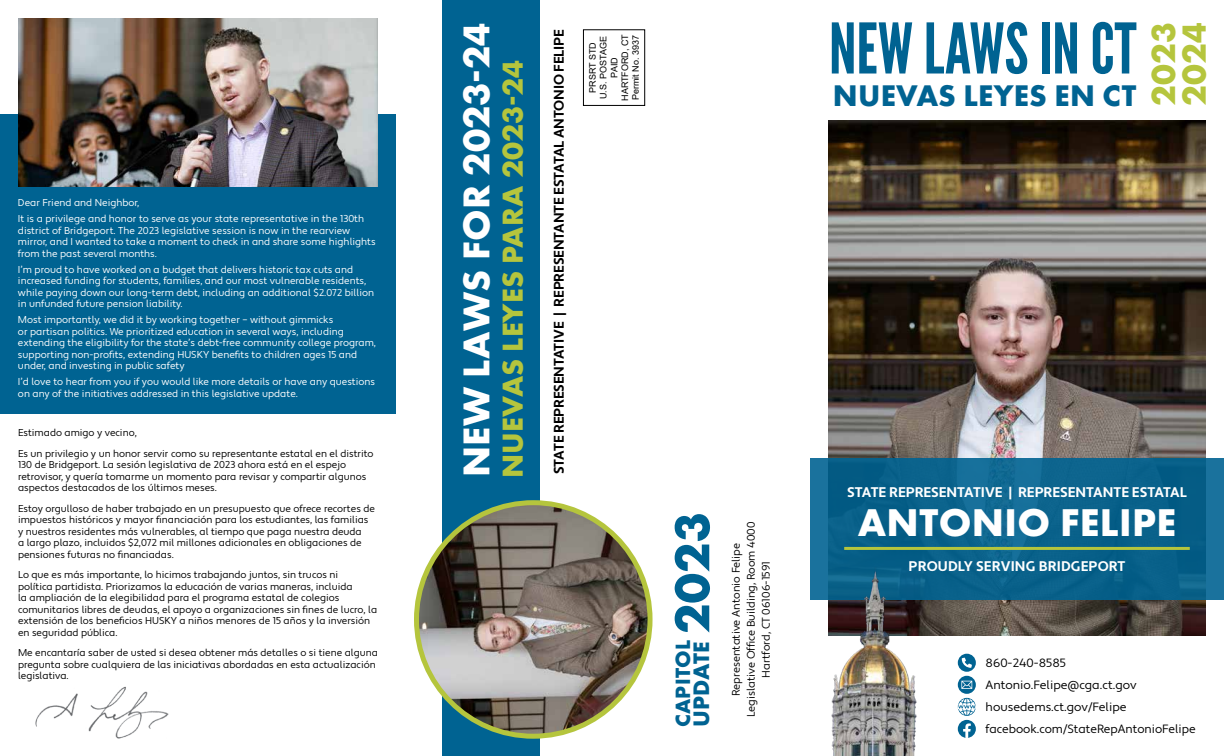
<style>
.page{position:relative;width:1224px;height:756px;background:#fff}
.page>*{position:absolute;margin:0;border:0;box-sizing:border-box;transform-origin:0 0}
.t1{font:69.6px "League Gothic";color:#006392}
.t2{font:700 40.1px "Futura PT";letter-spacing:.01em;color:#fff}
.t3{font:700 38.7px "Futura PT";letter-spacing:.01em;color:#fff}
.t4{font:700 34.7px/30.7px "Futura PT";color:#b5c53d}
.t5{font:700 31px "Futura PT";letter-spacing:.01em;color:#006392}
.t6{font:700 30px "Futura PT";letter-spacing:.01em;color:#b5c53d}
.t7{font:700 23.3px "Futura PT";letter-spacing:.01em;color:#006392}
.t8{font:700 21.5px "Futura PT";letter-spacing:.01em;color:#006392}
.t9{font:700 14px "Apertura";color:#fff}
.t10{font:700 14px "Apertura";letter-spacing:-.01em;color:#000}
.t11{font:12px/22px "Apertura";color:#000}
.t12{font:11px/15px "Apertura";color:#000;text-align:center}
.t13{font:10px/11.5px "Apertura";color:#000}
.t14{font:10px/11.5px "Apertura";color:#fff}
.t15{font:9px/10.8px "Arial";color:#000;text-align:center}
.s1{font-size:50.8px}
</style>
<div class="page">
<img style="left:828px;top:120px;width:378px;height:516px">
<div style="left:583px;top:30px;width:62px;height:76px;border:1px solid #000"></div>
<div style="left:958px;top:720px;width:18px;height:18px;background:#006392;border-radius:50%"></div>
<svg style="left:963px;top:723px;width:8px;height:15px"></svg>
<svg style="left:958px;top:676px;width:18px;height:18px"></svg>
<svg style="left:961px;top:681px;width:11px;height:8px"></svg>
<div style="left:958px;top:654px;width:18px;height:18px;background:#006392;border-radius:50%"></div>
<svg style="left:962px;top:658px;width:10px;height:10px"></svg>
<svg style="left:958px;top:698px;width:18px;height:18px"></svg>
<svg style="left:958px;top:699px;width:18px;height:16px"></svg>
<div style="left:442px;top:0;width:98px;height:756px;background:#006392"></div>
<div style="left:0;top:115px;width:396px;height:299px;background:#006392"></div>
<img style="left:417px;top:503px;width:233px;height:233px;border-radius:114px">
<div style="left:414px;top:500px;width:239px;height:239px;border:5px solid #b5c53d;border-radius:50%"></div>
<svg style="left:810px;top:458px;width:414px;height:142px;background:#0b638c"></svg>
<hr style="left:844px;top:547px;width:346px;height:3px;background:#b5c53d">
<img style="left:828px;top:568px;width:91px;height:188px">
<img style="left:36px;top:686px;width:132px;height:52px">
<img style="left:18px;top:18px;width:360px;height:168px">
<p class="t14" style="left:18px;top:195px;width:348px;line-height:16px">Dear Friend and Neighbor,<br>It is a privilege and honor to serve as your state representative in the 130th</p>
<p class="t14" style="left:18px;top:225px;width:359px">district of Bridgeport. The 2023 legislative session is now in the rearview mirror, and I wanted to take a moment to check in and share some highlights from the past several months.</p>
<p class="t14" style="left:18px;top:264px;width:358px">I’m proud to have worked on a budget that delivers historic tax cuts and increased funding for students, families, and our most vulnerable residents, while paying down our long-term debt, including an additional $2.072 billion in unfunded future pension liability.</p>
<p class="t14" style="left:18px;top:314px;width:360px">Most importantly, we did it by working together – without gimmicks<br>or partisan politics. We prioritized education in several ways, including extending the eligibility for the state’s debt-free community college program, supporting non-profits, extending HUSKY benefits to children ages 15 and under, and investing in public safety</p>
<p class="t14" style="left:18px;top:376px;width:359px">I’d love to hear from you if you would like more details or have any questions on any of the initiatives addressed in this legislative update.</p>
<p class="t13" style="left:18px;top:423px;width:357px;line-height:20.5px">Estimado amigo y vecino,<br>Es un privilegio y un honor servir como su representante estatal en el distrito</p>
<p class="t13" style="left:18px;top:459px;width:350px">130 de Bridgeport. La sesión legislativa de 2023 ahora está en el espejo retrovisor, y quería tomarme un momento para revisar y compartir algunos aspectos destacados de los últimos meses.</p>
<p class="t13" style="left:18px;top:503px;width:358px">Estoy orgulloso de haber trabajado en un presupuesto que ofrece recortes de impuestos históricos y mayor financiación para los estudiantes, las familias y nuestros residentes más vulnerables, al tiempo que paga nuestra deuda<br>a largo plazo, incluidos $2,072 mil millones adicionales en obligaciones de pensiones futuras no financiadas.</p>
<p class="t13" style="left:18px;top:569px;width:361px">Lo que es más importante, lo hicimos trabajando juntos, sin trucos ni<br>política partidista. Priorizamos la educación de varias maneras, incluida<br>la ampliación de la elegibilidad para el programa estatal de colegios comunitarios libres de deudas, el apoyo a organizaciones sin fines de lucro, la extensión de los beneficios HUSKY a niños menores de 15 años y la inversión en seguridad pública.</p>
<p class="t13" style="left:18px;top:647px;width:362px">Me encantaría saber de usted si desea obtener más detalles o si tiene alguna pregunta sobre cualquiera de las iniciativas abordadas en esta actualización legislativa.</p>
<h3 class="t3" style="left:452px;top:477px;width:456px;rotate:-90deg">NEW LAWS FOR 2023-24</h3>
<h3 class="t10" style="left:551px;top:474px;width:446px;rotate:-90deg">STATE REPRESENTATIVE | REPRESENTANTE ESTATAL ANTONIO FELIPE</h3>
<h3 class="t6" style="left:493px;top:478px;width:420px;rotate:-90deg">NUEVAS LEYES PARA 2023-24</h3>
<p class="t15" style="left:587px;top:101px;width:68px;rotate:-90deg">PRSRT STD<br>U.S. POSTAGE<br>PAID<br>HARTFORD, CT<br>Permit No. 3937</p>
<h3 class="t7" style="left:686px;top:727px;width:216px;rotate:-90deg">UPDATE <span class="s1">2023</span></h3>
<p class="t12" style="left:729px;top:717px;width:197px;rotate:-90deg">Representative Antonio Felipe<br>Legislative Office Building, Room 4000<br>Hartford, CT 06106-1591</p>
<h3 class="t8" style="left:669px;top:727px;width:88px;rotate:-90deg">CAPITOL</h3>
<h1 class="t1" style="left:829px;top:7px;width:309px">NEW LAWS IN CT</h1>
<h3 class="t4" style="left:1147px;top:106px;width:85px;rotate:-90deg">2023<br>2024</h3>
<h3 class="t5" style="left:833px;top:76px;width:305px">NUEVAS LEYES EN CT</h3>
<h3 class="t9" style="left:847px;top:484px;width:341px">STATE REPRESENTATIVE | REPRESENTANTE ESTATAL</h3>
<h2 class="t2" style="left:858px;top:497px;width:320px">ANTONIO FELIPE</h2>
<h3 class="t9" style="left:909px;top:558px;width:218px">PROUDLY SERVING BRIDGEPORT</h3>
<p class="t11" style="left:986px;top:653px;width:212px">860-240-8585<br>Antonio.Felipe@cga.ct.gov housedems.ct.gov/Felipe facebook.com/StateRepAntonioFelipe</p>
</div>
